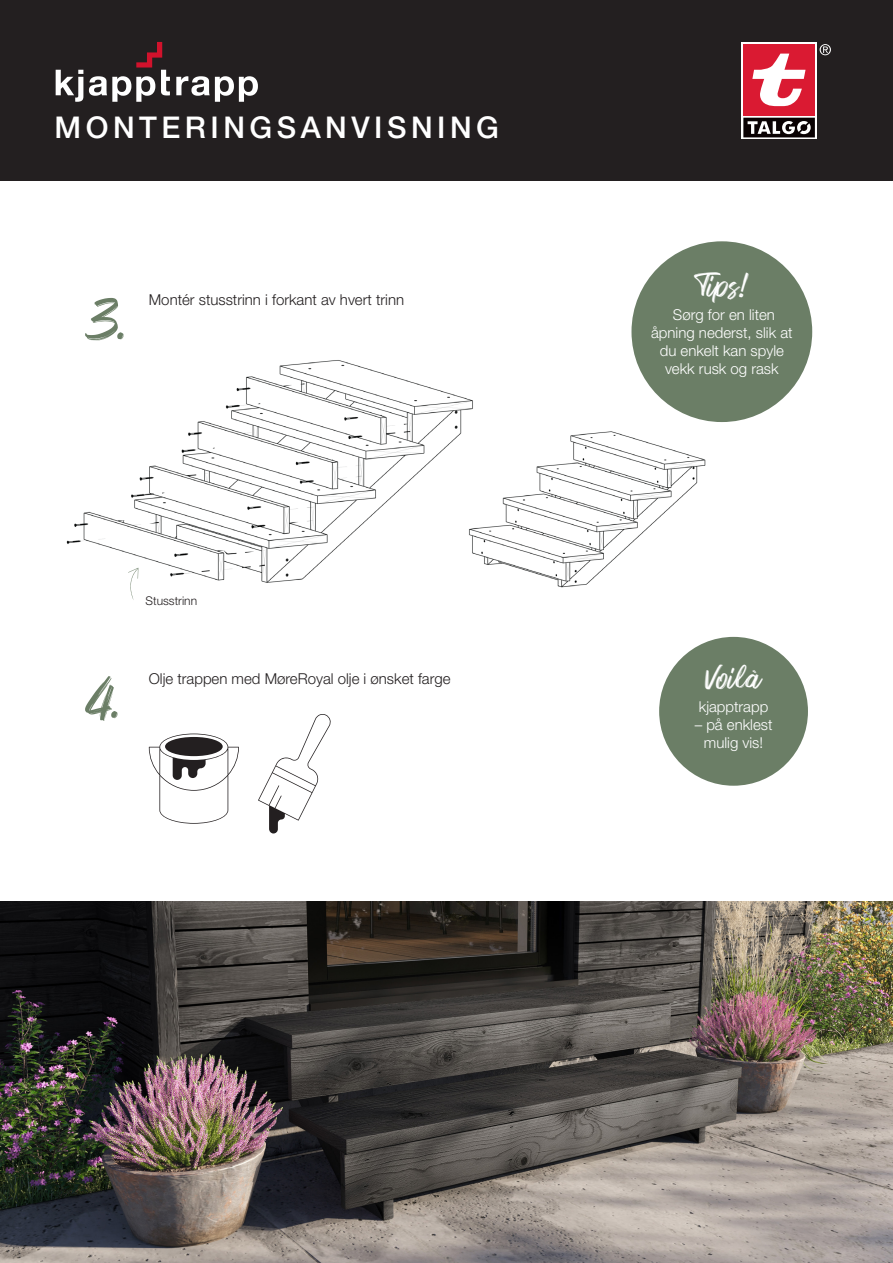
<style>
.page{position:relative;width:893px;height:1263px;background:#fff}
.page>*{position:absolute;margin:0;border:0;box-sizing:border-box;transform-origin:0 0}
.t1{font:60px "Keypass";color:#6b7e66}
.t2{font:500 30px "Helvetica Neue LT Std";letter-spacing:.15em;color:#fff}
.t3{font:30px "Keypass";color:#fff}
.t4{font:300 15px/18px "Helvetica Neue LT Std";color:#fff;text-align:center}
.t5{font:300 15px "Helvetica Neue LT Std";color:#231f20}
.t6{font:300 12px "Helvetica Neue LT Std";color:#231f20}
</style>
<div class="page">
<div style="left:0;top:0;width:893px;height:181px;background:#231f20"></div>
<svg style="left:56px;top:42px;width:202px;height:60px"></svg>
<div style="left:741px;top:42px;width:76px;height:97px;background:linear-gradient(to right,#fff,#fff)"></div>
<div style="left:743px;top:44px;width:72px;height:72px;background:#da1a32"></div>
<svg style="left:752px;top:54px;width:53px;height:52px"></svg>
<div style="left:743px;top:118px;width:72px;height:19px;background:#0a0203"></div>
<svg style="left:748px;top:121px;width:63px;height:13px"></svg>
<svg style="left:820px;top:44px;width:11px;height:11px"></svg>
<div style="left:659px;top:637px;width:149px;height:149px;background:#6b7e66;border-radius:50%"></div>
<div style="left:631px;top:241px;width:181px;height:181px;background:#6b7e66;border-radius:50%"></div>
<img style="left:66px;top:360px;width:407px;height:223px">
<svg style="left:128px;top:568px;width:10px;height:32px"></svg>
<img style="left:468px;top:422px;width:238px;height:166px">
<svg style="left:149px;top:733px;width:90px;height:91px"></svg>
<div style="left:165px;top:737px;width:58px;height:19px;background:#231f20;border-radius:50%"></div>
<svg style="left:258px;top:714px;width:73px;height:120px"></svg>
<img style="left:0;top:901px;width:893px;height:362px">
<h2 class="t2" style="left:55px;top:110px;width:446px">MONTERINGSANVISNING</h2>
<p class="t1" style="left:85px;top:288px;width:45px">3.</p>
<p class="t5" style="left:149px;top:291px;width:257px">Montér stusstrinn i forkant av hvert trinn</p>
<p class="t1" style="left:85px;top:667px;width:39px">4.</p>
<p class="t6" style="left:146px;top:593px;width:53px">Stusstrinn</p>
<p class="t5" style="left:149px;top:669px;width:303px">Olje trappen med MøreRoyal olje i ønsket farge</p>
<p class="t3" style="left:694px;top:268px;width:57px">Tips!</p>
<p class="t4" style="left:673px;top:306px;width:103px">Sørg for en liten</p>
<p class="t4" style="left:651px;top:324px;width:143px">åpning nederst, slik at</p>
<p class="t4" style="left:660px;top:342px;width:126px">du enkelt kan spyle</p>
<p class="t4" style="left:665px;top:360px;width:115px">vekk rusk og rask</p>
<p class="t3" style="left:705px;top:660px;width:58px">Voilà</p>
<p class="t4" style="left:699px;top:698px;width:71px">kjapptrapp</p>
<p class="t4" style="left:695px;top:716px;width:79px">– på enklest mulig vis!</p>
</div>
